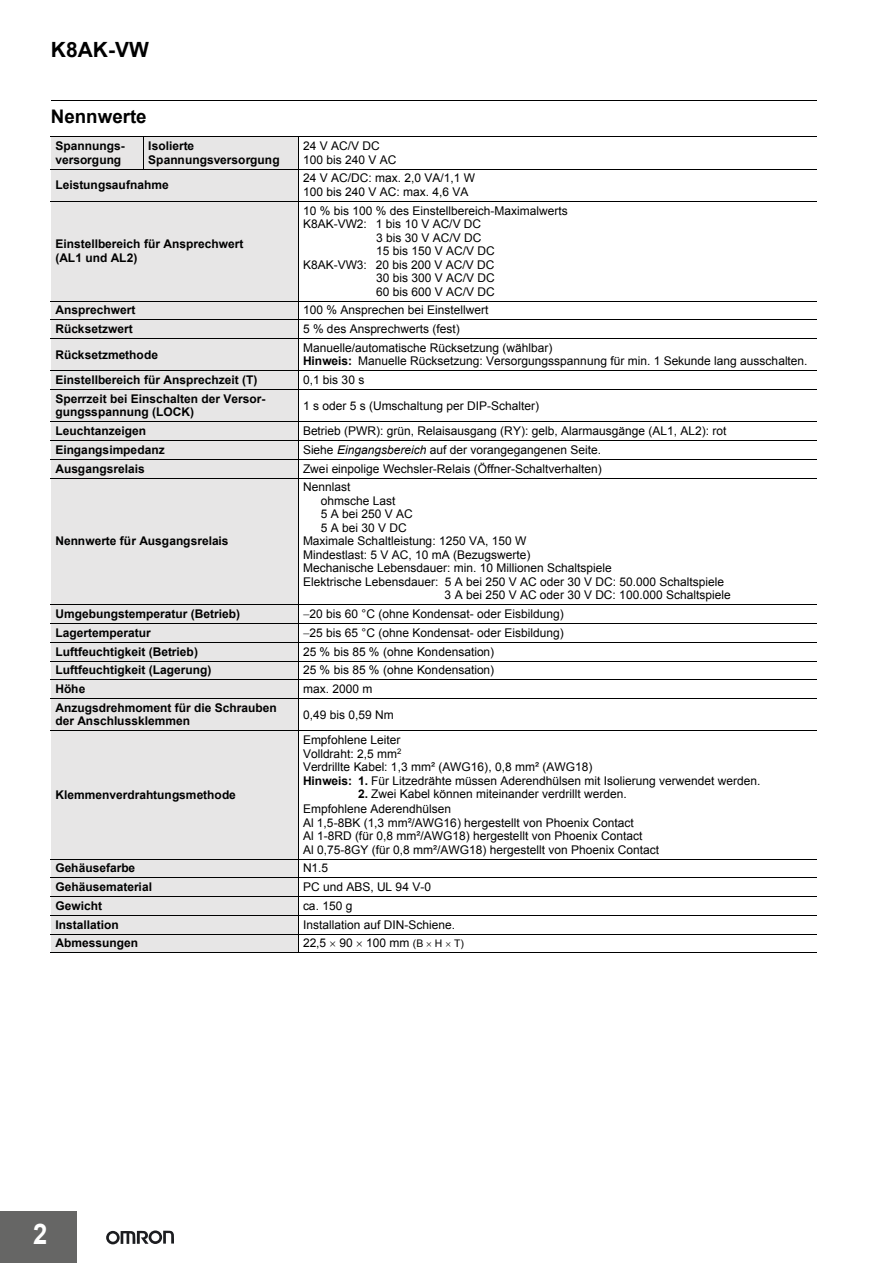
<style>
.page{position:relative;width:893px;height:1263px;background:#fff}
.page>*{position:absolute;margin:0;border:0;box-sizing:border-box;transform-origin:0 0}
.t1{font:700 28.5px "Arial";color:#fff;scale:.9 1}
.t2{font:700 21px "Arial";color:#000}
.t3{font:700 18.75px "Arial";color:#000}
.t4{font:12px/13.5px "Arial";color:#000}
.t5{font:700 12px/13.5px "Arial";color:#000}
.s1{font-weight:700}
.s2{font-style:italic}
.s3{font-size:10.5px}
</style>
<div class="page">
<hr style="left:51px;top:100px;width:765px;height:1px;background:#000">
<div style="left:0;top:1212px;width:76px;height:51px;background:#666665"></div>
<hr style="left:76px;top:1212px;width:1px;height:51px;background:#666665">
<svg style="left:106px;top:1230px;width:68px;height:14px"></svg>
<div style="left:51px;top:137px;width:93px;height:32px;background:#e7e6e6"></div>
<div style="left:144px;top:137px;width:154px;height:32px;background:#e7e6e6"></div>
<div style="left:51px;top:169px;width:247px;height:32px;background:#e7e6e6"></div>
<div style="left:51px;top:201px;width:247px;height:100px;background:#e7e6e6"></div>
<div style="left:51px;top:301px;width:247px;height:19px;background:#e7e6e6"></div>
<div style="left:51px;top:320px;width:247px;height:19px;background:#e7e6e6"></div>
<div style="left:51px;top:339px;width:247px;height:32px;background:#e7e6e6"></div>
<div style="left:51px;top:371px;width:247px;height:19px;background:#e7e6e6"></div>
<div style="left:51px;top:390px;width:247px;height:32px;background:#e7e6e6"></div>
<div style="left:51px;top:422px;width:247px;height:19px;background:#e7e6e6"></div>
<div style="left:51px;top:441px;width:247px;height:18px;background:#e7e6e6"></div>
<div style="left:51px;top:459px;width:247px;height:19px;background:#e7e6e6"></div>
<div style="left:51px;top:478px;width:247px;height:127px;background:#e7e6e6"></div>
<div style="left:51px;top:605px;width:247px;height:19px;background:#e7e6e6"></div>
<div style="left:51px;top:624px;width:247px;height:18px;background:#e7e6e6"></div>
<div style="left:51px;top:642px;width:247px;height:19px;background:#e7e6e6"></div>
<div style="left:51px;top:661px;width:247px;height:19px;background:#e7e6e6"></div>
<div style="left:51px;top:680px;width:247px;height:19px;background:#e7e6e6"></div>
<div style="left:51px;top:699px;width:247px;height:32px;background:#e7e6e6"></div>
<div style="left:51px;top:731px;width:247px;height:128px;background:#e7e6e6"></div>
<div style="left:51px;top:859px;width:247px;height:19px;background:#e7e6e6"></div>
<div style="left:51px;top:878px;width:247px;height:19px;background:#e7e6e6"></div>
<div style="left:51px;top:897px;width:247px;height:18px;background:#e7e6e6"></div>
<div style="left:51px;top:915px;width:247px;height:19px;background:#e7e6e6"></div>
<div style="left:51px;top:934px;width:247px;height:19px;background:#e7e6e6"></div>
<hr style="left:144px;top:136px;width:1px;height:33px;background:#000">
<hr style="left:298px;top:136px;width:1px;height:817px;background:#000">
<hr style="left:51px;top:136px;width:766px;height:1px;background:#000">
<hr style="left:51px;top:169px;width:766px;height:1px;background:#000">
<hr style="left:51px;top:201px;width:766px;height:1px;background:#000">
<hr style="left:51px;top:301px;width:766px;height:1px;background:#000">
<hr style="left:51px;top:320px;width:766px;height:1px;background:#000">
<hr style="left:51px;top:338px;width:766px;height:1px;background:#000">
<hr style="left:51px;top:371px;width:766px;height:1px;background:#000">
<hr style="left:51px;top:389px;width:766px;height:1px;background:#000">
<hr style="left:51px;top:422px;width:766px;height:1px;background:#000">
<hr style="left:51px;top:440px;width:766px;height:1px;background:#000">
<hr style="left:51px;top:459px;width:766px;height:1px;background:#000">
<hr style="left:51px;top:478px;width:766px;height:1px;background:#000">
<hr style="left:51px;top:605px;width:766px;height:1px;background:#000">
<hr style="left:51px;top:623px;width:766px;height:1px;background:#000">
<hr style="left:51px;top:642px;width:766px;height:1px;background:#000">
<hr style="left:51px;top:661px;width:766px;height:1px;background:#000">
<hr style="left:51px;top:680px;width:766px;height:1px;background:#000">
<hr style="left:51px;top:698px;width:766px;height:1px;background:#000">
<hr style="left:51px;top:731px;width:766px;height:1px;background:#000">
<hr style="left:51px;top:859px;width:766px;height:1px;background:#000">
<hr style="left:51px;top:878px;width:766px;height:1px;background:#000">
<hr style="left:51px;top:896px;width:766px;height:1px;background:#000">
<hr style="left:51px;top:915px;width:766px;height:1px;background:#000">
<hr style="left:51px;top:934px;width:766px;height:1px;background:#000">
<hr style="left:51px;top:952px;width:766px;height:1px;background:#000">
<h2 class="t2" style="left:51px;top:35px;width:99px">K8AK-VW</h2>
<h3 class="t3" style="left:51px;top:104px;width:97px">Nennwerte</h3>
<p class="t5" style="left:55px;top:140px;width:71px">Spannungs&shy;versorgung</p>
<p class="t5" style="left:148px;top:140px;width:133px">Isolierte<br>Spannungsversorgung</p>
<p class="t4" style="left:303px;top:139px;width:95px">24 V AC/V DC<br>100 bis 240 V AC</p>
<p class="t5" style="left:55px;top:179px;width:115px">Leistungsaufnahme</p>
<p class="t4" style="left:303px;top:172px;width:174px">24 V AC/DC: max. 2,0 VA/1,1 W<br>100 bis 240 V AC: max. 4,6 VA</p>
<p class="t5" style="left:55px;top:238px;width:189px">Einstellbereich für Ansprechwert (AL1 und AL2)</p>
<p class="t4" style="left:303px;top:204px;width:266px">10 % bis 100 % des Einstellbereich-Maximalwerts</p>
<p class="t4" style="left:303px;top:217px;width:180px">K8AK-VW2: 1 bis 10 V AC/V DC</p>
<p class="t4" style="left:376px;top:231px;width:107px">3 bis 30 V AC/V DC</p>
<p class="t4" style="left:376px;top:244px;width:120px">15 bis 150 V AC/V DC</p>
<p class="t4" style="left:303px;top:258px;width:193px">K8AK-VW3: 20 bis 200 V AC/V DC</p>
<p class="t4" style="left:376px;top:271px;width:120px">30 bis 300 V AC/V DC</p>
<p class="t4" style="left:376px;top:285px;width:120px">60 bis 600 V AC/V DC</p>
<p class="t5" style="left:55px;top:304px;width:81px">Ansprechwert</p>
<p class="t4" style="left:303px;top:304px;width:187px">100 % Ansprechen bei Einstellwert</p>
<p class="t5" style="left:55px;top:323px;width:79px">Rücksetzwert</p>
<p class="t4" style="left:303px;top:322px;width:158px">5 % des Ansprechwerts (fest)</p>
<p class="t5" style="left:55px;top:348px;width:104px">Rücksetzmethode</p>
<p class="t4" style="left:303px;top:341px;width:506px">Manuelle/automatische Rücksetzung (wählbar)<br><span class="s1">Hinweis:</span> Manuelle Rücksetzung: Versorgungsspannung für min. 1 Sekunde lang ausschalten.</p>
<p class="t5" style="left:55px;top:374px;width:203px">Einstellbereich für Ansprechzeit (T)</p>
<p class="t4" style="left:303px;top:373px;width:63px">0,1 bis 30 s</p>
<p class="t5" style="left:55px;top:392px;width:211px">Sperrzeit bei Einschalten der Versor&shy;gungsspannung (LOCK)</p>
<p class="t4" style="left:303px;top:399px;width:237px">1 s oder 5 s (Umschaltung per DIP-Schalter)</p>
<p class="t5" style="left:55px;top:425px;width:92px">Leuchtanzeigen</p>
<p class="t4" style="left:303px;top:424px;width:425px">Betrieb (PWR): grün, Relaisausgang (RY): gelb, Alarmausgänge (AL1, AL2): rot</p>
<p class="t5" style="left:55px;top:443px;width:111px">Eingangsimpedanz</p>
<p class="t4" style="left:303px;top:443px;width:299px">Siehe <span class="s2">Eingangsbereich</span> auf der vorangegangenen Seite.</p>
<p class="t5" style="left:55px;top:462px;width:91px">Ausgangsrelais</p>
<p class="t4" style="left:303px;top:462px;width:300px">Zwei einpolige Wechsler-Relais (Öffner-Schaltverhalten)</p>
<p class="t5" style="left:55px;top:535px;width:175px">Nennwerte für Ausgangsrelais</p>
<p class="t4" style="left:303px;top:481px;width:49px">Nennlast</p>
<p class="t4" style="left:321px;top:494px;width:76px">ohmsche Last</p>
<p class="t4" style="left:321px;top:508px;width:93px">5 A bei 250 V AC</p>
<p class="t4" style="left:321px;top:521px;width:87px">5 A bei 30 V DC</p>
<p class="t4" style="left:303px;top:535px;width:225px">Maximale Schaltleistung: 1250 VA, 150 W</p>
<p class="t4" style="left:303px;top:548px;width:229px">Mindestlast: 5 V AC, 10 mA (Bezugswerte)</p>
<p class="t4" style="left:303px;top:562px;width:310px">Mechanische Lebensdauer: min. 10 Millionen Schaltspiele</p>
<p class="t4" style="left:303px;top:575px;width:422px">Elektrische Lebensdauer: 5 A bei 250 V AC oder 30 V DC: 50.000 Schaltspiele</p>
<p class="t4" style="left:444px;top:589px;width:287px">3 A bei 250 V AC oder 30 V DC: 100.000 Schaltspiele</p>
<p class="t5" style="left:55px;top:608px;width:186px">Umgebungstemperatur (Betrieb)</p>
<p class="t4" style="left:309px;top:607px;width:256px">20 bis 60 °C (ohne Kondensat- oder Eisbildung)</p>
<p class="t5" style="left:55px;top:626px;width:97px">Lagertemperatur</p>
<p class="t4" style="left:309px;top:626px;width:256px">25 bis 65 °C (ohne Kondensat- oder Eisbildung)</p>
<p class="t5" style="left:55px;top:645px;width:144px">Luftfeuchtigkeit (Betrieb)</p>
<p class="t4" style="left:303px;top:645px;width:193px">25 % bis 85 % (ohne Kondensation)</p>
<p class="t5" style="left:55px;top:664px;width:157px">Luftfeuchtigkeit (Lagerung)</p>
<p class="t4" style="left:303px;top:664px;width:193px">25 % bis 85 % (ohne Kondensation)</p>
<p class="t5" style="left:55px;top:683px;width:31px">Höhe</p>
<p class="t4" style="left:303px;top:682px;width:71px">max. 2000 m</p>
<p class="t5" style="left:55px;top:701px;width:223px">Anzugsdrehmoment für die Schrauben der Anschlussklemmen</p>
<p class="t4" style="left:303px;top:708px;width:92px">0,49 bis 0,59 Nm</p>
<p class="t5" style="left:55px;top:788px;width:182px">Klemmenverdrahtungsmethode</p>
<p class="t4" style="left:303px;top:733px;width:459px">Empfohlene Leiter<br>Volldraht: 2,5 mm<sup>2<br></sup>Verdrillte Kabel: 1,3 mm² (AWG16), 0,8 mm² (AWG18)<br><span class="s1">Hinweis: 1.</span> Für Litzedrähte müssen Aderendhülsen mit Isolierung verwendet werden.</p>
<p class="t4" style="left:303px;top:787px;width:325px;line-height:15px;text-indent:55px"><span class="s1">2.</span> Zwei Kabel können miteinander verdrillt werden.<br>Empfohlene Aderendhülsen</p>
<p class="t4" style="left:303px;top:816px;width:357px">Al 1,5-8BK (1,3 mm²/AWG16) hergestellt von Phoenix Contact<br>Al 1-8RD (für 0,8 mm²/AWG18) hergestellt von Phoenix Contact<br>Al 0,75-8GY (für 0,8 mm²/AWG18) hergestellt von Phoenix Contact</p>
<p class="t5" style="left:55px;top:862px;width:81px">Gehäusefarbe</p>
<p class="t4" style="left:303px;top:862px;width:27px">N1.5</p>
<p class="t5" style="left:55px;top:881px;width:98px">Gehäusematerial</p>
<p class="t4" style="left:303px;top:880px;width:129px">PC und ABS, UL 94 V-0</p>
<p class="t5" style="left:55px;top:899px;width:48px">Gewicht</p>
<p class="t4" style="left:303px;top:899px;width:51px">ca. 150 g</p>
<p class="t5" style="left:55px;top:918px;width:65px">Installation</p>
<p class="t4" style="left:303px;top:918px;width:154px">Installation auf DIN-Schiene.</p>
<p class="t5" style="left:55px;top:937px;width:84px">Abmessungen</p>
<p class="t4" style="left:303px;top:937px;width:162px">22,5 ◆ 90 ◆ 100 mm <span class="s3">(B</span> ◆ <span class="s3">H</span> ◆ <span class="s3">T)</span></p>
<h1 class="t1" style="left:33px;top:1215px;width:17px">2</h1>
</div>
